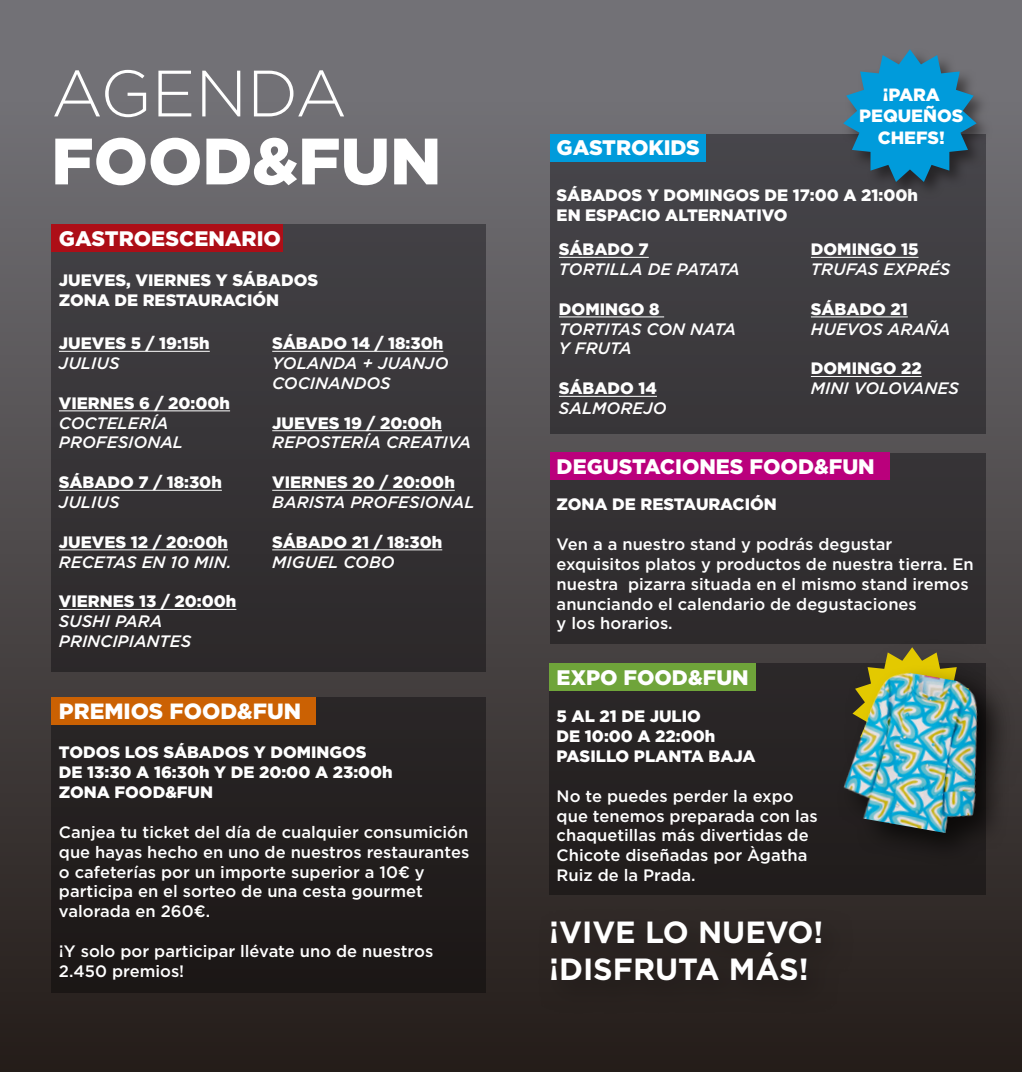
<style>
.page{position:relative;width:1022px;height:1072px;background:#fff}
.page>*{position:absolute;margin:0;border:0;box-sizing:border-box;transform-origin:0 0}
.t1{font:900 65.45px "Gotham";color:#fff}
.t2{font:300 65.45px "Gotham";color:#fff}
.t3{font:700 30.62px/36.8px "Gotham";color:#fff}
.t4{font:900 22.05px "Gotham";color:#fff}
.t5{font:900 21px "Gotham";color:#fff}
.t6{font:900 17.85px/21.3px "Gotham";color:#fff;text-align:center}
.t7{font:500 16.45px/19.8px "Gotham";color:#fff}
.t8{font:900 16.45px/19.8px "Gotham";color:#fff}
.t9{font:italic 500 16.45px/19.8px "Gotham";color:#fff}
.t10{font:italic 500 16.45px "Gotham";letter-spacing:-.02em;color:#fff}
</style>
<div class="page">
<div style="left:0;top:0;width:1022px;height:1071px;background:linear-gradient(to bottom,#78787d,#251d1a)"></div>
<div style="left:51px;top:224px;width:435px;height:447px;background:linear-gradient(to right,#373437,#373538)"></div>
<div style="left:51px;top:697px;width:435px;height:295px;background:#221e1e"></div>
<div style="left:551px;top:452px;width:435px;height:191px;background:#312e30"></div>
<div style="left:549px;top:663px;width:437px;height:232px;background:#252121"></div>
<div style="left:551px;top:134px;width:435px;height:300px;background:#3f3d41"></div>
<hr style="left:59px;top:351px;width:151px;height:1px;background:#fff">
<hr style="left:59px;top:410px;width:171px;height:1px;background:#fff">
<hr style="left:59px;top:490px;width:163px;height:1px;background:#fff">
<hr style="left:59px;top:549px;width:169px;height:1px;background:#fff">
<hr style="left:59px;top:609px;width:177px;height:1px;background:#fff">
<hr style="left:559px;top:257px;width:90px;height:1px;background:#fff">
<hr style="left:559px;top:316px;width:105px;height:1px;background:#fff">
<hr style="left:559px;top:396px;width:98px;height:1px;background:#fff">
<hr style="left:811px;top:257px;width:107px;height:1px;background:#fff">
<hr style="left:811px;top:316px;width:97px;height:1px;background:#fff">
<hr style="left:811px;top:376px;width:111px;height:1px;background:#fff">
<div style="left:52px;top:224px;width:231px;height:28px;background:#ad0e17"></div>
<div style="left:51px;top:697px;width:265px;height:28px;background:#cb6103"></div>
<div style="left:551px;top:452px;width:339px;height:28px;background:#ba007c"></div>
<div style="left:551px;top:134px;width:155px;height:28px;background:#009bdb"></div>
<div style="left:549px;top:663px;width:207px;height:28px;background:#6fa43a"></div>
<hr style="left:272px;top:351px;width:171px;height:1px;background:#fff">
<hr style="left:272px;top:430px;width:170px;height:1px;background:#fff">
<hr style="left:272px;top:490px;width:183px;height:1px;background:#fff">
<hr style="left:272px;top:549px;width:170px;height:1px;background:#fff">
<svg style="left:841px;top:47px;width:152px;height:151px"></svg>
<svg style="left:843px;top:49px;width:134px;height:133px;background:#2080aa"></svg>
<svg style="left:844px;top:639px;width:178px;height:181px;background:#3d3938"></svg>
<svg style="left:852px;top:647px;width:120px;height:17px;background:#655c30"></svg>
<div style="left:538px;top:908px;width:316px;height:106px;background:#292220"></div>
<svg style="left:898px;top:665px;width:113px;height:200px"></svg>
<img style="left:843px;top:664px;width:166px;height:175px">
<h1 class="t2" style="left:51px;top:52px;width:297px">AGENDA</h1>
<h1 class="t1" style="left:51px;top:116px;width:392px">FOOD&amp;FUN</h1>
<p class="t5" style="left:59px;top:224px;width:224px">GASTROESCENARIO</p>
<p class="t8" style="left:59px;top:270px;width:261px">JUEVES, VIERNES Y SÁBADOS<br>ZONA DE RESTAURACIÓN</p>
<p class="t8" style="left:59px;top:333px;width:152px">JUEVES 5 / 19:15h</p>
<p class="t9" style="left:59px;top:353px;width:62px">JULIUS</p>
<p class="t8" style="left:59px;top:393px;width:173px">VIERNES 6 / 20:00h</p>
<p class="t9" style="left:59px;top:412px;width:126px">COCTELERÍA<br>PROFESIONAL</p>
<p class="t8" style="left:59px;top:472px;width:164px">SÁBADO 7 / 18:30h</p>
<p class="t9" style="left:59px;top:492px;width:62px">JULIUS</p>
<p class="t8" style="left:59px;top:532px;width:171px">JUEVES 12 / 20:00h</p>
<p class="t9" style="left:59px;top:551px;width:174px">RECETAS EN 10 MIN.</p>
<p class="t8" style="left:59px;top:591px;width:179px">VIERNES 13 / 20:00h</p>
<p class="t9" style="left:59px;top:611px;width:134px">SUSHI PARA<br>PRINCIPIANTES</p>
<p class="t8" style="left:272px;top:333px;width:173px">SÁBADO 14 / 18:30h</p>
<p class="t9" style="left:272px;top:353px;width:178px">YOLANDA + JUANJO<br>COCINANDOS</p>
<p class="t8" style="left:272px;top:412px;width:171px">JUEVES 19 / 20:00h</p>
<p class="t9" style="left:272px;top:432px;width:200px">REPOSTERÍA CREATIVA</p>
<p class="t8" style="left:272px;top:472px;width:184px">VIERNES 20 / 20:00h</p>
<p class="t9" style="left:272px;top:492px;width:204px">BARISTA PROFESIONAL</p>
<p class="t8" style="left:272px;top:532px;width:172px">SÁBADO 21 / 18:30h</p>
<p class="t9" style="left:272px;top:551px;width:124px">MIGUEL COBO</p>
<h3 class="t4" style="left:59px;top:696px;width:244px">PREMIOS FOOD&amp;FUN</h3>
<p class="t8" style="left:59px;top:742px;width:335px">TODOS LOS SÁBADOS Y DOMINGOS<br>DE 13:30 A 16:30h Y DE 20:00 A 23:00h<br>ZONA FOOD&amp;FUN</p>
<p class="t7" style="left:59px;top:822px;width:412px">Canjea tu ticket del día de cualquier consumición que hayas hecho en uno de nuestros restaurantes o cafeterías por un importe superior a 10€ y participa en el sorteo de una cesta gourmet valorada en 260€.</p>
<p class="t7" style="left:59px;top:941px;width:376px">¡Y solo por participar llévate uno de nuestros<br>2.450 premios!</p>
<p class="t5" style="left:557px;top:133px;width:145px">GASTROKIDS</p>
<p class="t6" style="left:859px;top:84px;width:106px">¡PARA<br>PEQUEÑOS<br>CHEFS!</p>
<p class="t8" style="left:557px;top:185px;width:363px">SÁBADOS Y DOMINGOS DE 17:00 A 21:00h<br>EN ESPACIO ALTERNATIVO</p>
<p class="t8" style="left:559px;top:239px;width:91px">SÁBADO 7</p>
<p class="t10" style="left:559px;top:258px;width:182px">TORTILLA DE PATATA</p>
<p class="t8" style="left:559px;top:299px;width:102px">DOMINGO 8</p>
<p class="t9" style="left:559px;top:318px;width:179px">TORTITAS CON NATA<br>Y FRUTA</p>
<p class="t8" style="left:559px;top:378px;width:100px">SÁBADO 14</p>
<p class="t9" style="left:559px;top:398px;width:109px">SALMOREJO</p>
<p class="t8" style="left:811px;top:239px;width:109px">DOMINGO 15</p>
<p class="t9" style="left:811px;top:259px;width:141px">TRUFAS EXPRÉS</p>
<p class="t8" style="left:811px;top:299px;width:98px">SÁBADO 21</p>
<p class="t9" style="left:811px;top:318px;width:141px">HUEVOS ARAÑA</p>
<p class="t8" style="left:811px;top:358px;width:112px">DOMINGO 22</p>
<p class="t9" style="left:811px;top:378px;width:150px">MINI VOLOVANES</p>
<p class="t5" style="left:557px;top:452px;width:320px">DEGUSTACIONES FOOD&amp;FUN</p>
<p class="t8" style="left:557px;top:494px;width:222px">ZONA DE RESTAURACIÓN</p>
<p class="t7" style="left:557px;top:534px;width:419px">Ven a a nuestro stand y podrás degustar exquisitos platos y productos de nuestra tierra. En nuestra pizarra situada en el mismo stand iremos anunciando el calendario de degustaciones<br>y los horarios.</p>
<p class="t5" style="left:557px;top:663px;width:194px">EXPO FOOD&amp;FUN</p>
<p class="t8" style="left:557px;top:706px;width:200px">5 AL 21 DE JULIO<br>DE 10:00 A 22:00h<br>PASILLO PLANTA BAJA</p>
<p class="t7" style="left:557px;top:785px;width:263px">No te puedes perder la expo que tenemos preparada con las chaquetillas más divertidas de<br>Chicote diseñadas por Àgatha<br>Ruiz de la Prada.</p>
<h2 class="t3" style="left:549px;top:914px;width:276px">¡VIVE LO NUEVO! ¡DISFRUTA MÁS!</h2>
</div>
